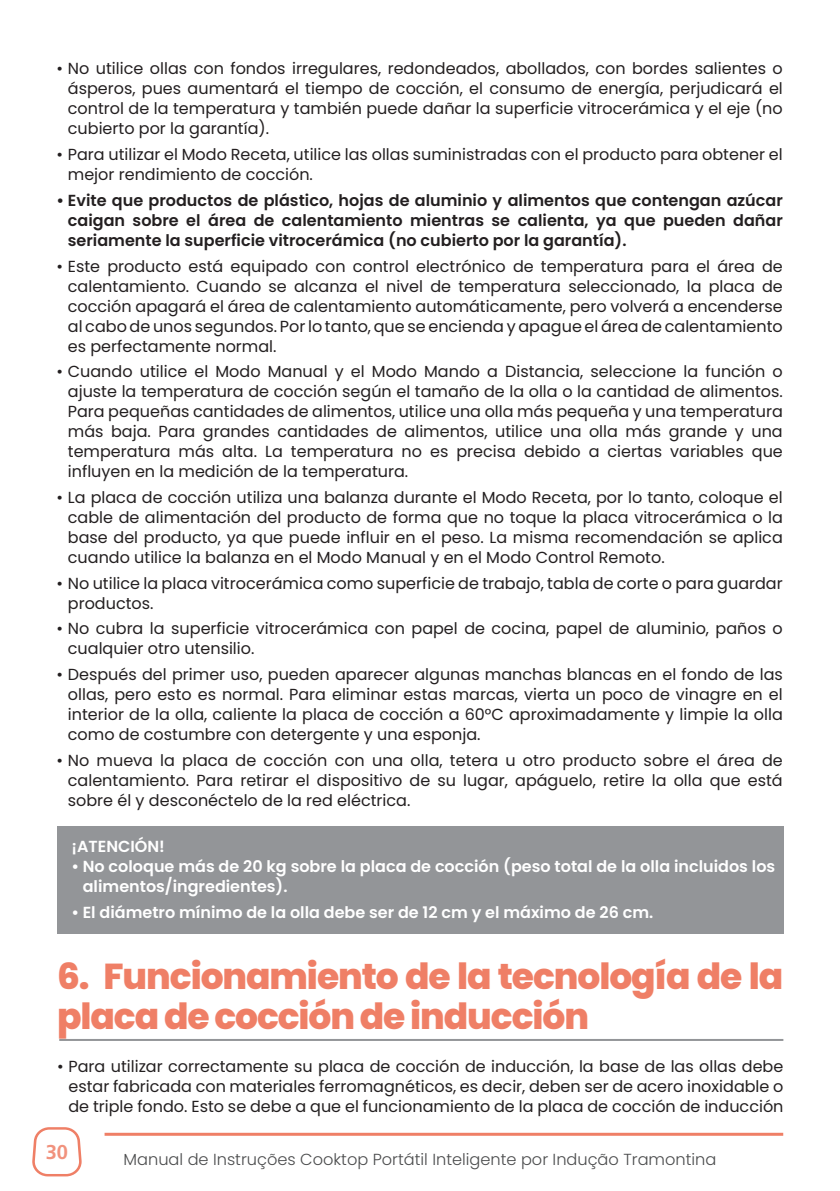
<style>
.page{position:relative;width:840px;height:1191px;background:#fff}
.page>*{position:absolute;margin:0;border:0;box-sizing:border-box;transform-origin:0 0}
.Títulos_novo{font:800 36px/40px "Poppins";letter-spacing:-.03em;color:#ef7f66}
.t1{font:700 20px "Frutiger LT Pro";color:#f1927d}
.t2{font:16px/20px "Poppins";color:#231f20;text-align:justify}
.t3{font:600 16px/20px "Poppins";color:#231f20;text-align:justify}
.t4{font:600 16px/20px "Poppins";color:#fff}
.t5{font:300 16px "Poppins";color:#4b4c4d}
</style>
<div class="page">
<hr style="left:104px;top:1132px;width:678px;height:3px;background:#ef7f66">
<svg style="left:32px;top:1127px;width:50px;height:49px"></svg>
<hr style="left:59px;top:1039px;width:724px;height:2px;background:#939598">
<div style="left:57px;top:826px;width:726px;height:107px;background:#939598"></div>
<p class="t2" style="left:68px;top:59px;width:716px;text-indent:-11px">• No utilice ollas con fondos irregulares, redondeados, abollados, con bordes salientes o ásperos, pues aumentará el tiempo de cocción, el consumo de energía, perjudicará el control de la temperatura y también puede dañar la superficie vitrocerámica y el eje (no cubierto por la garantía).</p>
<p class="t2" style="left:68px;top:145px;width:716px;text-indent:-11px">• Para utilizar el Modo Receta, utilice las ollas suministradas con el producto para obtener el mejor rendimiento de cocción.</p>
<p class="t3" style="left:68px;top:190px;width:716px;text-indent:-11px">• Evite que productos de plástico, hojas de aluminio y alimentos que contengan azúcar caigan sobre el área de calentamiento mientras se calienta, ya que pueden dañar seriamente la superficie vitrocerámica (no cubierto por la garantía).</p>
<p class="t2" style="left:68px;top:256px;width:716px;text-indent:-11px">• Este producto está equipado con control electrónico de temperatura para el área de calentamiento. Cuando se alcanza el nivel de temperatura seleccionado, la placa de cocción apagará el área de calentamiento automáticamente, pero volverá a encenderse al cabo de unos segundos. Por lo tanto, que se encienda y apague el área de calentamiento es perfectamente normal.</p>
<p class="t2" style="left:68px;top:362px;width:716px;text-indent:-11px">• Cuando utilice el Modo Manual y el Modo Mando a Distancia, seleccione la función o ajuste la temperatura de cocción según el tamaño de la olla o la cantidad de alimentos.<br>Para pequeñas cantidades de alimentos, utilice una olla más pequeña y una temperatura más baja. Para grandes cantidades de alimentos, utilice una olla más grande y una temperatura más alta. La temperatura no es precisa debido a ciertas variables que influyen en la medición de la temperatura.</p>
<p class="t2" style="left:68px;top:487px;width:716px;text-indent:-11px">• La placa de cocción utiliza una balanza durante el Modo Receta, por lo tanto, coloque el cable de alimentación del producto de forma que no toque la placa vitrocerámica o la base del producto, ya que puede influir en el peso. La misma recomendación se aplica cuando utilice la balanza en el Modo Manual y en el Modo Control Remoto.</p>
<p class="t2" style="left:68px;top:573px;width:716px;text-indent:-11px">• No utilice la placa vitrocerámica como superficie de trabajo, tabla de corte o para guardar productos.</p>
<p class="t2" style="left:68px;top:619px;width:716px;text-indent:-11px">• No cubra la superficie vitrocerámica con papel de cocina, papel de aluminio, paños o cualquier otro utensilio.</p>
<p class="t2" style="left:68px;top:664px;width:716px;text-indent:-11px">• Después del primer uso, pueden aparecer algunas manchas blancas en el fondo de las ollas, pero esto es normal. Para eliminar estas marcas, vierta un poco de vinagre en el interior de la olla, caliente la placa de cocción a 60°C aproximadamente y limpie la olla como de costumbre con detergente y una esponja.</p>
<p class="t2" style="left:68px;top:750px;width:716px;text-indent:-11px">• No mueva la placa de cocción con una olla, tetera u otro producto sobre el área de calentamiento. Para retirar el dispositivo de su lugar, apáguelo, retire la olla que está sobre él y desconéctelo de la red eléctrica.</p>
<p class="t4" style="left:71px;top:837px;width:95px">¡ATENCIÓN!</p>
<p class="t4" style="left:83px;top:857px;width:693px;text-indent:-11px">• No coloque más de 20 kg sobre la placa de cocción (peso total de la olla incluidos los alimentos/ingredientes).</p>
<p class="t4" style="left:71px;top:902px;width:583px">• El diámetro mínimo de la olla debe ser de 12 cm y el máximo de 26 cm.</p>
<p class="Títulos_novo" style="left:57px;top:956px;width:727px">6. Funcionamiento de la tecnología de la placa de cocción de inducción</p>
<p class="t2" style="left:68px;top:1056px;width:716px;text-indent:-11px">• Para utilizar correctamente su placa de cocción de inducción, la base de las ollas debe estar fabricada con materiales ferromagnéticos, es decir, deben ser de acero inoxidable o de triple fondo. Esto se debe a que el funcionamiento de la placa de cocción de inducción</p>
<p class="t1" style="left:46px;top:1140px;width:24px">30</p>
<p class="t5" style="left:123px;top:1149px;width:594px">Manual de Instruções Cooktop Portátil Inteligente por Indução Tramontina</p>
</div>
